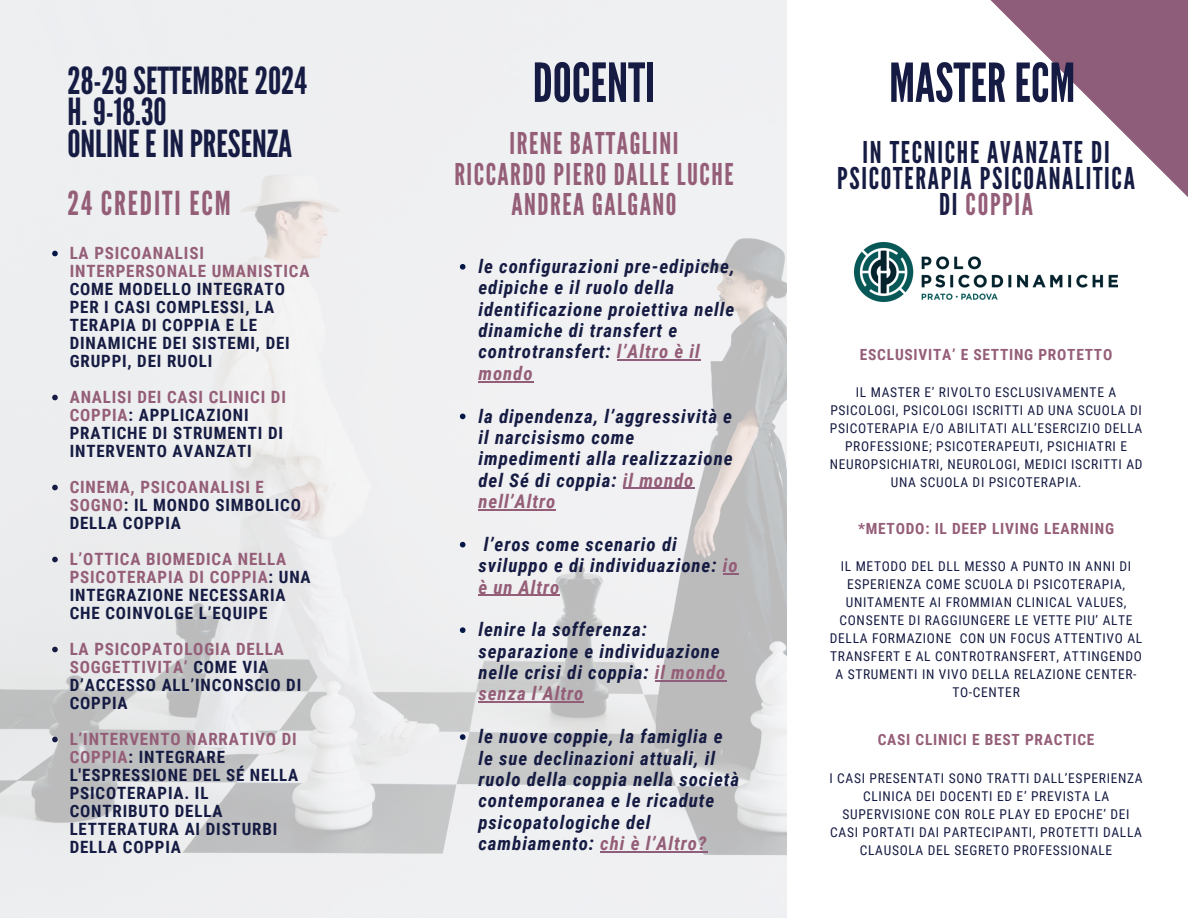
<style>
.page{position:relative;width:1188px;height:918px;background:#fff}
.page>*{position:absolute;margin:0;border:0;box-sizing:border-box;transform-origin:0 0}
.t1{font:53.85px "League Gothic";color:#151b42}
.t2{font:53.55px "League Gothic";color:#151b42}
.t3{font:37.35px/31.5px "League Gothic";color:#151b42}
.t4{font:33px "League Gothic";letter-spacing:.055em;color:#955e78}
.t5{font:30px/25.8px "League Gothic";letter-spacing:.055em;color:#151b42;text-align:center}
.t6{font:30px/30.3px "League Gothic";letter-spacing:.05em;color:#955e78;text-align:center}
.t7{font:italic 700 18.9px/21.3px "Roboto Condensed";letter-spacing:.05em;color:#151b42}
.t8{font:700 16.95px/18px "Roboto Condensed";letter-spacing:.05em;color:#151b42}
.t9{font:700 16.95px/18px "Roboto Condensed";letter-spacing:.05em;color:#955e78}
.t10{font:700 15.45px "Roboto Condensed";letter-spacing:.05em;color:#955e78}
.t11{font:13.5px/18px "Roboto Condensed";letter-spacing:.05em;color:#151b42;text-align:center}
.s1{color:#955e78}
</style>
<div class="page">
<img style="left:0;top:0;width:787px;height:918px">
<svg style="left:460px;top:264px;width:6px;height:6px"></svg>
<hr style="left:617px;top:360px;width:84px;height:1px;background:#8d5d79">
<hr style="left:478px;top:381px;width:56px;height:1px;background:#955e78">
<svg style="left:460px;top:414px;width:6px;height:5px"></svg>
<hr style="left:623px;top:488px;width:71px;height:1px;background:#8d5d79">
<hr style="left:478px;top:509px;width:78px;height:1px;background:#955e78">
<svg style="left:460px;top:542px;width:6px;height:5px"></svg>
<svg style="left:723px;top:573px;width:16px;height:1px"></svg>
<hr style="left:478px;top:595px;width:82px;height:1px;background:#955e78">
<svg style="left:460px;top:627px;width:6px;height:6px"></svg>
<hr style="left:655px;top:680px;width:71px;height:1px;background:#8d5d79">
<hr style="left:478px;top:702px;width:106px;height:1px;background:#955e78">
<svg style="left:460px;top:734px;width:6px;height:6px"></svg>
<hr style="left:600px;top:851px;width:107px;height:1px;background:#8d5d79">
<svg style="left:854px;top:0;width:334px;height:302px"></svg>
<img style="left:855px;top:243px;width:262px;height:58px">
<svg style="left:52px;top:251px;width:6px;height:5px"></svg>
<svg style="left:52px;top:395px;width:6px;height:5px"></svg>
<svg style="left:52px;top:485px;width:6px;height:5px"></svg>
<svg style="left:52px;top:557px;width:6px;height:5px"></svg>
<svg style="left:52px;top:647px;width:6px;height:5px"></svg>
<svg style="left:52px;top:737px;width:6px;height:5px"></svg>
<h3 class="t3" style="left:67px;top:65px;width:241px">28-29 SETTEMBRE 2024<br>H. 9-18.30<br>ONLINE E IN PRESENZA</h3>
<h3 class="t4" style="left:67px;top:184px;width:165px">24 CREDITI ECM</h3>
<p class="t9" style="left:70px;top:243px;width:241px">LA PSICOANALISI<br>INTERPERSONALE UMANISTICA</p>
<p class="t8" style="left:70px;top:279px;width:222px">COME MODELLO INTEGRATO<br>PER I CASI COMPLESSI, LA<br>TERAPIA DI COPPIA E LE<br>DINAMICHE DEI SISTEMI, DEI<br>GRUPPI, DEI RUOLI</p>
<p class="t8" style="left:70px;top:387px;width:218px"><span class="s1">ANALISI DEI CASI CLINICI DI<br>COPPIA</span>: APPLICAZIONI<br>PRATICHE DI STRUMENTI DI<br>INTERVENTO AVANZATI</p>
<p class="t8" style="left:70px;top:477px;width:233px"><span class="s1">CINEMA, PSICOANALISI E<br>SOGNO</span>: IL MONDO SIMBOLICO<br>DELLA COPPIA</p>
<p class="t8" style="left:70px;top:549px;width:243px"><span class="s1">L’OTTICA BIOMEDICA NELLA<br>PSICOTERAPIA DI COPPIA</span>: UNA<br>INTEGRAZIONE NECESSARIA<br>CHE COINVOLGE L’EQUIPE</p>
<p class="t8" style="left:70px;top:639px;width:233px"><span class="s1">LA PSICOPATOLOGIA DELLA<br>SOGGETTIVITA’</span> COME VIA<br>D’ACCESSO ALL’INCONSCIO DI<br>COPPIA</p>
<p class="t8" style="left:70px;top:729px;width:230px"><span class="s1">L’INTERVENTO NARRATIVO DI<br>COPPIA</span>: INTEGRARE<br>L'ESPRESSIONE DEL SÉ NELLA<br>PSICOTERAPIA. IL<br>CONTRIBUTO DELLA<br>LETTERATURA AI DISTURBI<br>DELLA COPPIA</p>
<h1 class="t1" style="left:533px;top:51px;width:124px">DOCENTI</h1>
<h3 class="t6" style="left:454px;top:129px;width:281px">IRENE BATTAGLINI<br>RICCARDO PIERO DALLE LUCHE<br>ANDREA GALGANO</h3>
<h3 class="t5" style="left:837px;top:140px;width:299px">IN TECNICHE AVANZATE DI<br>PSICOTERAPIA PSICOANALITICA<br>DI <span class="s1">COPPIA</span></h3>
<h2 class="t2" style="left:889px;top:51px;width:188px">MASTER ECM</h2>
<h3 class="t7" style="left:478px;top:255px;width:258px">le configurazioni pre-edipiche, edipiche e il ruolo della identificazione proiettiva nelle dinamiche di transfert e controtransfert: <span class="s1">l’Altro è il mondo</span></h3>
<h3 class="t7" style="left:478px;top:405px;width:256px">la dipendenza, l’aggressività e il narcisismo come impedimenti alla realizzazione del Sé di coppia: <span class="s1">il mondo nell’Altro</span></h3>
<h3 class="t7" style="left:478px;top:533px;width:261px">l’eros come scenario di sviluppo e di individuazione: <span class="s1">io è un Altro</span></h3>
<h3 class="t7" style="left:478px;top:618px;width:248px">lenire la sofferenza: separazione e individuazione nelle crisi di coppia: <span class="s1">il mondo senza l’Altro</span></h3>
<h3 class="t7" style="left:478px;top:725px;width:262px">le nuove coppie, la famiglia e le sue declinazioni attuali, il ruolo della coppia nella società contemporanea e le ricadute psicopatologiche del cambiamento: <span class="s1">chi è l’Altro?</span></h3>
<p class="t10" style="left:860px;top:344px;width:254px">ESCLUSIVITA’ E SETTING PROTETTO</p>
<p class="t11" style="left:830px;top:383px;width:314px">IL MASTER E’ RIVOLTO ESCLUSIVAMENTE A PSICOLOGI, PSICOLOGI ISCRITTI AD UNA SCUOLA DI PSICOTERAPIA E/O ABILITATI ALL’ESERCIZIO DELLA PROFESSIONE; PSICOTERAPEUTI, PSICHIATRI E NEUROPSICHIATRI, NEUROLOGI, MEDICI ISCRITTI AD UNA SCUOLA DI PSICOTERAPIA.</p>
<p class="t10" style="left:858px;top:518px;width:258px">*METODO: IL DEEP LIVING LEARNING</p>
<p class="t11" style="left:830px;top:557px;width:314px">IL METODO DEL DLL MESSO A PUNTO IN ANNI DI ESPERIENZA COME SCUOLA DI PSICOTERAPIA, UNITAMENTE AI FROMMIAN CLINICAL VALUES, CONSENTE DI RAGGIUNGERE LE VETTE PIU’ ALTE DELLA FORMAZIONE CON UN FOCUS ATTENTIVO AL TRANSFERT E AL CONTROTRANSFERT, ATTINGENDO A STRUMENTI IN VIVO DELLA RELAZIONE CENTER-TO-CENTER</p>
<p class="t10" style="left:878px;top:729px;width:218px">CASI CLINICI E BEST PRACTICE</p>
<p class="t11" style="left:830px;top:768px;width:315px">I CASI PRESENTATI SONO TRATTI DALL’ESPERIENZA CLINICA DEI DOCENTI ED E’ PREVISTA LA SUPERVISIONE CON ROLE PLAY ED EPOCHE’ DEI CASI PORTATI DAI PARTECIPANTI, PROTETTI DALLA CLAUSOLA DEL SEGRETO PROFESSIONALE</p>
</div>
